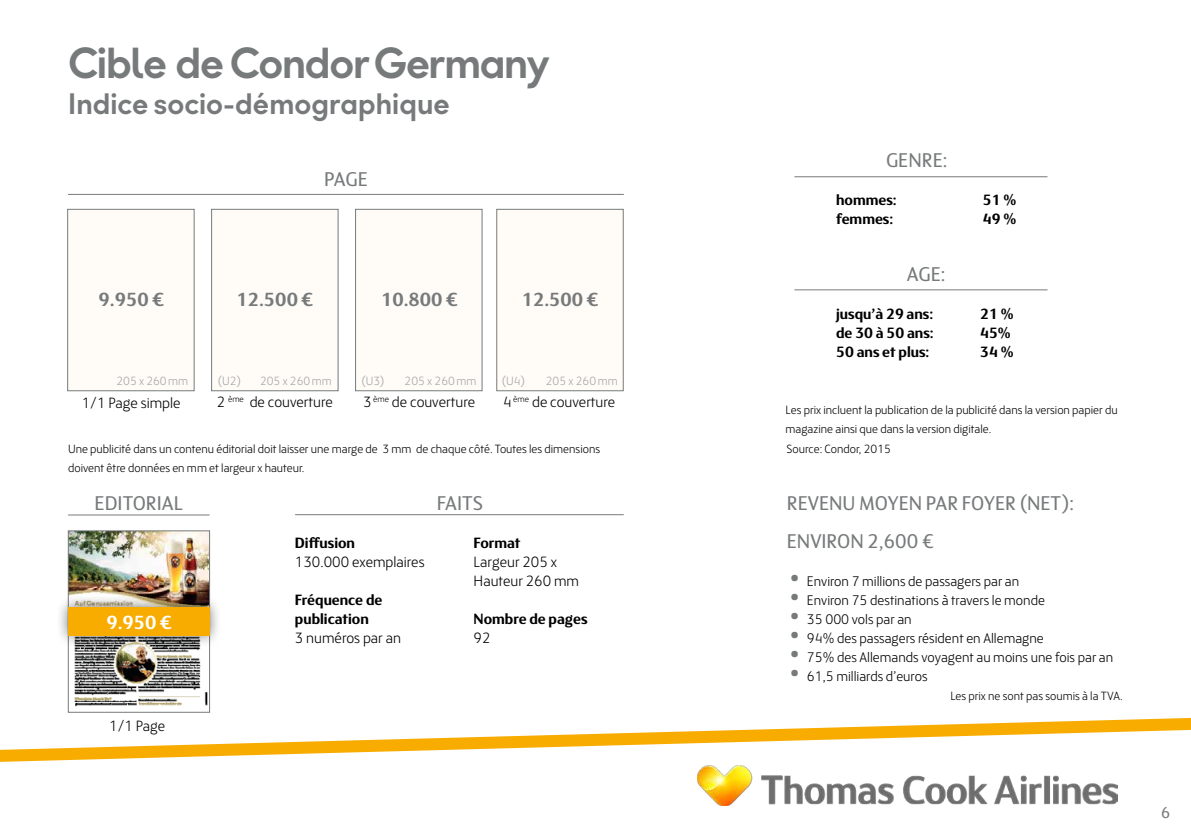
<style>
.page{position:relative;width:1191px;height:840px;background:#fff}
.page>*{position:absolute;margin:0;border:0;box-sizing:border-box;transform-origin:0 0}
.t1{font:700 44px "Thomas Headline";letter-spacing:-.03em;color:#777a7b}
.t2{font:700 30px "Thomas Headline";letter-spacing:.005em;color:#777a7b}
.t3{font:20px/38px "FS Blake";color:#777a7b}
.t4{font:700 19.2px "FS Blake";color:#777a7b}
.t5{font:700 19.2px "FS Blake";color:#fff}
.t6{font:16px "FS Blake";color:#777a7b}
.t7{font:300 15px/19px "FS Blake";color:#000}
.t8{font:700 15px/19px "FS Blake";color:#000}
.t9{font:300 14px "FS Blake";color:#000}
.t10{font:300 12px/19px "FS Blake";color:#000}
.t11{font:300 12px "FS Blake";color:#a2a5a6}
.t12{font:300 8.8px "FS Blake";color:#000}
.s1{font-size:15px}
.s2{font-size:28px;color:#777a7b}
</style>
<div class="page">
<svg style="left:0;top:710px;width:1191px;height:96px"></svg>
<img style="left:697px;top:765px;width:420px;height:40px">
<div style="left:67px;top:209px;width:127px;height:182px;background:#fffcf7;border:1px solid #777a7b"></div>
<div style="left:211px;top:209px;width:127px;height:182px;background:#fffcf7;border:1px solid #777a7b"></div>
<div style="left:355px;top:209px;width:127px;height:182px;background:#fffcf7;border:1px solid #777a7b"></div>
<div style="left:496px;top:209px;width:127px;height:182px;background:#fffcf7;border:1px solid #777a7b"></div>
<hr style="left:68px;top:194px;width:556px;height:1px;background:#777a7b">
<img style="left:70px;top:532px;width:138px;height:175px">
<div style="left:68px;top:530px;width:142px;height:182px;border:1px solid #777a7b"></div>
<div style="left:56px;top:595px;width:166px;height:52px;background:#000;opacity:.5"></div>
<div style="left:68px;top:607px;width:142px;height:28px;background:#f8ac00"></div>
<hr style="left:68px;top:514px;width:141px;height:1px;background:#777a7b">
<hr style="left:295px;top:514px;width:329px;height:1px;background:#777a7b">
<hr style="left:794px;top:289px;width:253px;height:1px;background:#777a7b">
<hr style="left:794px;top:176px;width:253px;height:1px;background:#777a7b">
<h1 class="t1" style="left:68px;top:37px;width:483px">Cible de Condor Germany</h1>
<h2 class="t2" style="left:68px;top:86px;width:383px">Indice socio-démographique</h2>
<h3 class="t3" style="left:324px;top:159px;width:45px">PAGE</h3>
<h3 class="t4" style="left:99px;top:286px;width:67px">9.950 €</h3>
<h3 class="t4" style="left:236px;top:286px;width:78px">12.500 €</h3>
<h3 class="t4" style="left:381px;top:286px;width:78px">10.800 €</h3>
<h3 class="t4" style="left:521px;top:286px;width:78px">12.500 €</h3>
<p class="t11" style="left:116px;top:373px;width:73px">205 x 260mm</p>
<p class="t11" style="left:218px;top:372px;width:25px">(U2)</p>
<p class="t11" style="left:361px;top:372px;width:25px">(U3)</p>
<p class="t11" style="left:502px;top:372px;width:25px">(U4)</p>
<p class="t11" style="left:260px;top:373px;width:73px">205 x 260mm</p>
<p class="t11" style="left:404px;top:373px;width:73px">205 x 260mm</p>
<p class="t11" style="left:546px;top:373px;width:73px">205 x 260mm</p>
<p class="t7" style="left:82px;top:392px;width:100px">1/1 Page simple</p>
<p class="t7" style="left:363px;top:392px;width:114px">3 <sup>ème</sup> de couverture</p>
<p class="t12" style="left:503px;top:393px;width:28px"><span class="s1">4</span> ème</p>
<p class="t7" style="left:217px;top:392px;width:118px">2 <sup>ème</sup> de couverture</p>
<p class="t7" style="left:532px;top:392px;width:85px">de couverture</p>
<p class="t10" style="left:68px;top:438px;width:533px">Une publicité dans un contenu éditorial doit laisser une marge de 3 mm de chaque côté. Toutes les dimensions doivent être données en mm et largeur x hauteur.</p>
<h3 class="t3" style="left:95px;top:482px;width:90px">EDITORIAL</h3>
<h3 class="t3" style="left:437px;top:482px;width:48px">FAITS</h3>
<h3 class="t5" style="left:106px;top:608px;width:67px">9.950 €</h3>
<p class="t7" style="left:109px;top:715px;width:58px">1/1 Page</p>
<p class="t8" style="left:295px;top:532px;width:62px">Diffusion</p>
<p class="t7" style="left:295px;top:551px;width:131px">130.000 exemplaires</p>
<p class="t8" style="left:295px;top:589px;width:89px">Fréquence de publication</p>
<p class="t7" style="left:295px;top:627px;width:108px">3 numéros par an</p>
<p class="t8" style="left:473px;top:532px;width:48px">Format</p>
<p class="t7" style="left:473px;top:551px;width:107px">Largeur 205 x<br>Hauteur 260 mm</p>
<p class="t8" style="left:473px;top:608px;width:115px">Nombre de pages</p>
<p class="t7" style="left:473px;top:627px;width:18px">92</p>
<h3 class="t3" style="left:886px;top:140px;width:63px">GENRE:</h3>
<p class="t8" style="left:836px;top:190px;width:62px">hommes:</p>
<p class="t8" style="left:983px;top:190px;width:35px">51 %</p>
<p class="t8" style="left:836px;top:209px;width:59px">femmes:</p>
<p class="t8" style="left:983px;top:209px;width:35px">49 %</p>
<h3 class="t3" style="left:907px;top:254px;width:40px">AGE:</h3>
<p class="t8" style="left:836px;top:304px;width:99px">jusqu’à 29 ans:</p>
<p class="t8" style="left:980px;top:304px;width:35px">21 %</p>
<p class="t8" style="left:836px;top:323px;width:99px">de 30 à 50 ans:</p>
<p class="t8" style="left:980px;top:323px;width:32px">45%</p>
<p class="t8" style="left:836px;top:342px;width:95px">50 ans et plus:</p>
<p class="t8" style="left:980px;top:342px;width:35px">34 %</p>
<p class="t10" style="left:785px;top:400px;width:333px">Les prix incluent la publication de la publicité dans la version papier du magazine ainsi que dans la version digitale.<br>Source: Condor, 2015</p>
<h3 class="t3" style="left:787px;top:482px;width:289px">REVENU MOYEN PAR FOYER (NET):<br>ENVIRON 2,600 €</h3>
<p class="t9" style="left:790px;top:571px;width:231px"><span class="s2">•</span> Environ 7 millions de passagers par an</p>
<p class="t9" style="left:790px;top:590px;width:257px"><span class="s2">•</span> Environ 75 destinations à travers le monde</p>
<p class="t9" style="left:790px;top:609px;width:123px"><span class="s2">•</span> 35 000 vols par an</p>
<p class="t9" style="left:790px;top:628px;width:255px"><span class="s2">•</span> 94% des passagers résident en Allemagne</p>
<p class="t9" style="left:790px;top:647px;width:325px"><span class="s2">•</span> 75% des Allemands voyagent au moins une fois par an</p>
<p class="t9" style="left:790px;top:666px;width:139px"><span class="s2">•</span> 61,5 milliards d’euros</p>
<p class="t10" style="left:950px;top:685px;width:174px">Les prix ne sont pas soumis à la TVA.</p>
<h3 class="t6" style="left:1161px;top:800px;width:11px">6</h3>
</div>
